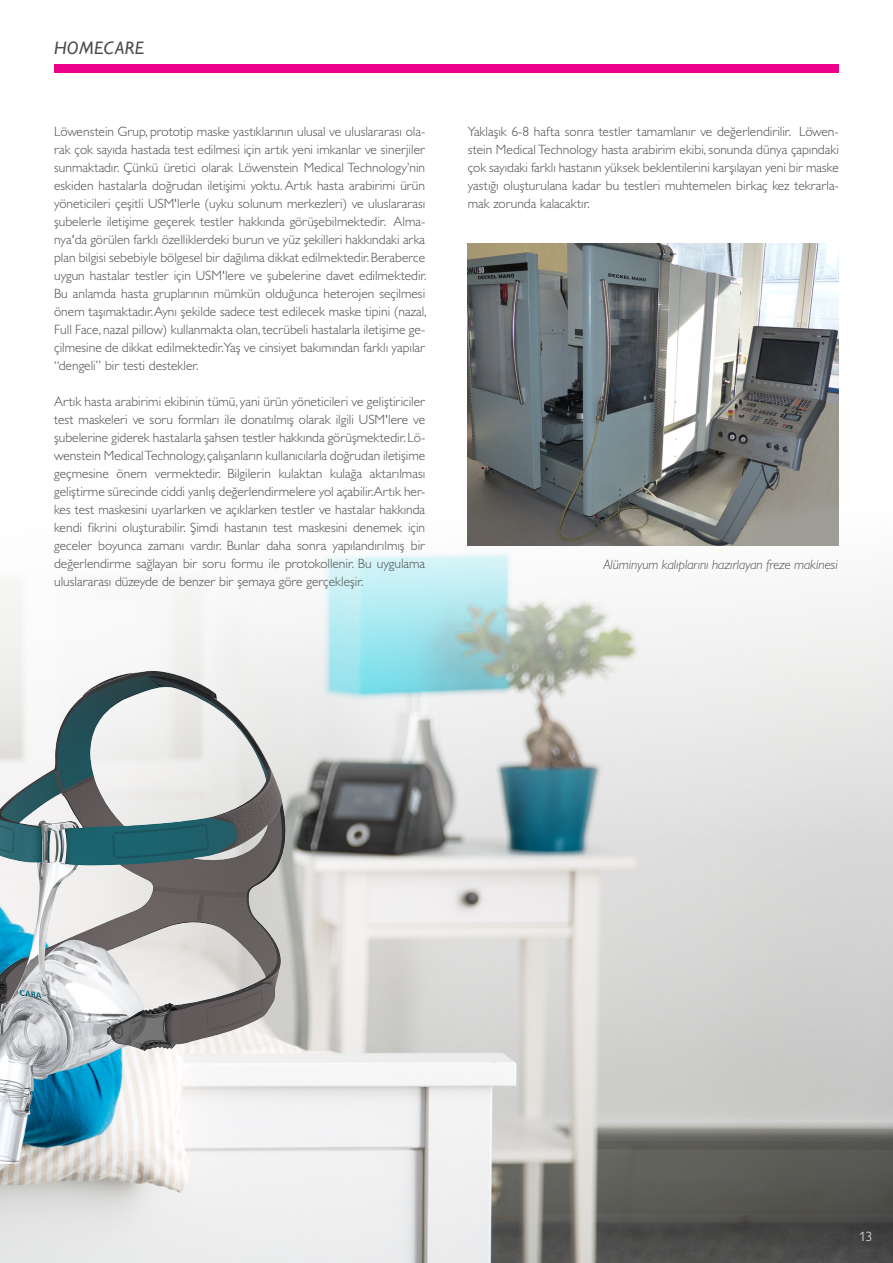
<style>
.page{position:relative;width:893px;height:1263px;background:#fff}
.page>*{position:absolute;margin:0;border:0;box-sizing:border-box;transform-origin:0 0}
.t1{font:italic 18px "Gill Sans";letter-spacing:.02em;color:#4b4c4d}
.t2{font:300 13.5px/18px "Gill Sans MT Pro";color:#4b4c4d;text-align:justify}
.t3{font:italic 300 13.5px "Gill Sans MT Pro";color:#4b4c4d}
.t4{font:300 13.5px "Gill Sans MT Pro";color:#fff}
</style>
<div class="page">
<div style="left:54px;top:64px;width:785px;height:8px;background:#ed028c"></div>
<img style="left:0;top:412px;width:893px;height:851px">
<img style="left:0;top:638px;width:310px;height:563px">
<img style="left:468px;top:244px;width:371px;height:302px">
<p class="t1" style="left:54px;top:38px;width:91px">HOMECARE</p>
<p class="t2" style="left:54px;top:122px;width:374px">Löwenstein Grup, prototip maske yastıklarının ulusal ve uluslararası ola&shy;rak çok sayıda hastada test edilmesi için artık yeni imkanlar ve sinerjiler sunmaktadır. Çünkü üretici olarak Löwenstein Medical Technology’nin eskiden hastalarla doğrudan iletişimi yoktu. Artık hasta arabirimi ürün yöneticileri çeşitli USM'lerle (uyku solunum merkezleri) ve uluslararası şubelerle iletişime geçerek testler hakkında görüşebilmektedir. Alma&shy;nya'da görülen farklı özelliklerdeki burun ve yüz şekilleri hakkındaki arka plan bilgisi sebebiyle bölgesel bir dağılıma dikkat edilmektedir. Beraberce uygun hastalar testler için USM'lere ve şubelerine davet edilmektedir.<br>Bu anlamda hasta gruplarının mümkün olduğunca heterojen seçilmesi önem taşımaktadır. Aynı şekilde sadece test edilecek maske tipini (nazal, Full Face, nazal pillow) kullanmakta olan, tecrübeli hastalarla iletişime ge&shy;çilmesine de dikkat edilmektedir.Yaş ve cinsiyet bakımından farklı yapılar “dengeli” bir testi destekler.</p>
<p class="t2" style="left:54px;top:392px;width:373px">Artık hasta arabirimi ekibinin tümü, yani ürün yöneticileri ve geliştiriciler test maskeleri ve soru formları ile donatılmış olarak ilgili USM'lere ve şubelerine giderek hastalarla şahsen testler hakkında görüşmektedir. Lö&shy;wenstein Medical Technology, çalışanların kullanıcılarla doğrudan iletişime geçmesine önem vermektedir. Bilgilerin kulaktan kulağa aktarılması geliştirme sürecinde ciddi yanlış değerlendirmelere yol açabilir.Artık her&shy;kes test maskesini uyarlarken ve açıklarken testler ve hastalar hakkında kendi fikrini oluşturabilir. Şimdi hastanın test maskesini denemek için geceler boyunca zamanı vardır. Bunlar daha sonra yapılandırılmış bir değerlendirme sağlayan bir soru formu ile protokollenir. Bu uygulama uluslararası düzeyde de benzer bir şemaya göre gerçekleşir.</p>
<p class="t2" style="left:468px;top:122px;width:373px">Yaklaşık 6-8 hafta sonra testler tamamlanır ve değerlendirilir. Löwen&shy;stein Medical Technology hasta arabirim ekibi, sonunda dünya çapındaki çok sayıdaki farklı hastanın yüksek beklentilerini karşılayan yeni bir maske yastığı oluşturulana kadar bu testleri muhtemelen birkaç kez tekrarla&shy;mak zorunda kalacaktır.</p>
<p class="t3" style="left:603px;top:557px;width:236px">Alüminyum kalıplarını hazırlayan freze makinesi</p>
<p class="t4" style="left:859px;top:1228px;width:15px">13</p>
</div>
